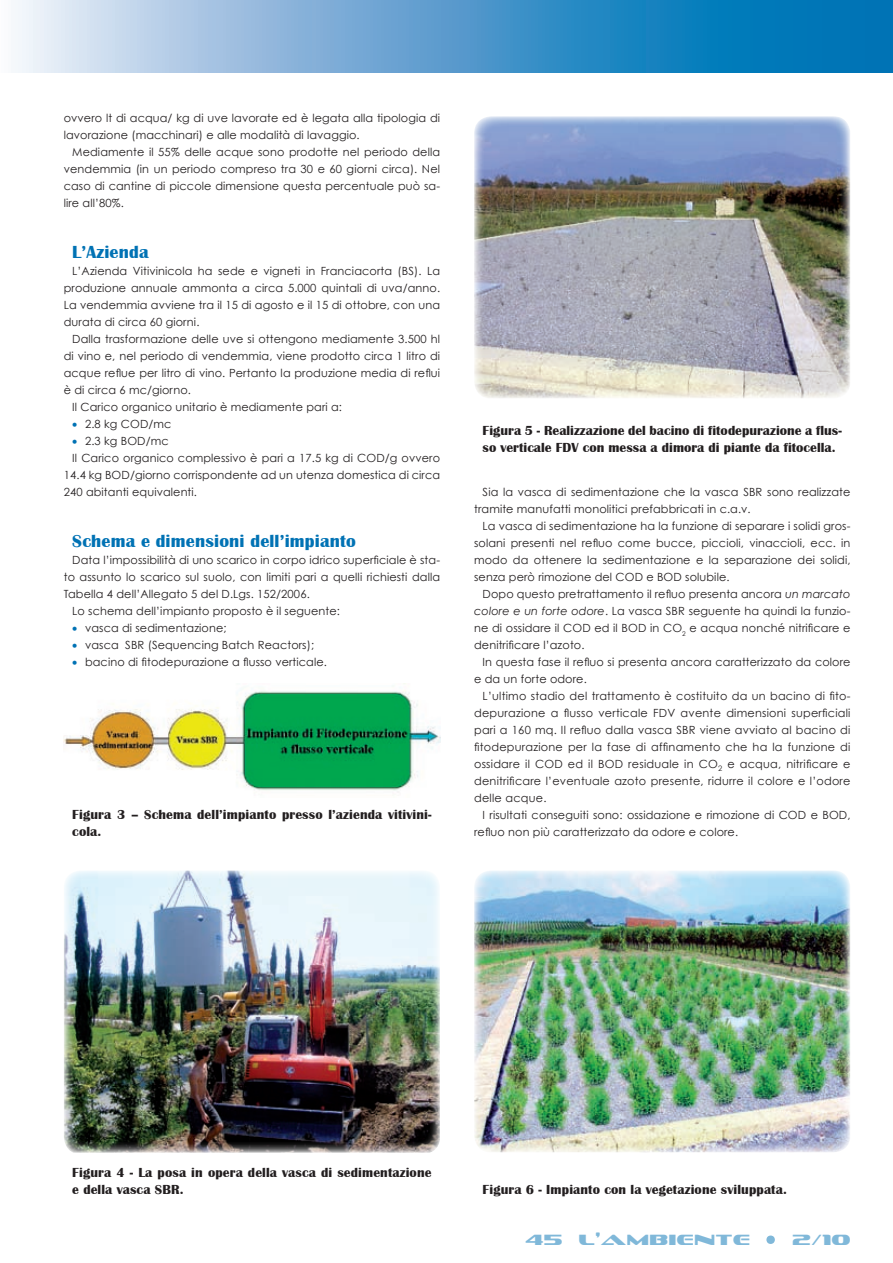
<style>
.page{position:relative;width:893px;height:1263px;background:#fff}
.page>*{position:absolute;margin:0;border:0;box-sizing:border-box;transform-origin:0 0}
.t1{font:700 18px "Britannic";letter-spacing:.01em;color:#0072b4}
.t2{font:15px "Sofachrome";letter-spacing:.05em;color:#0072b4}
.t3{font:700 13.5px/17px "Britannic";letter-spacing:.01em;color:#231f20}
.t4{font:11.25px/17px "Century Gothic";letter-spacing:.01em;color:#231f20;text-align:justify}
.s1{color:#0072b4}
.s2{font-style:italic}
</style>
<div class="page">
<svg style="left:15px;top:0;width:878px;height:72px;background:#5ca2d0"></svg>
<svg style="left:766px;top:1235px;width:9px;height:9px"></svg>
<img style="left:64px;top:683px;width:376px;height:110px">
<img style="left:474px;top:870px;width:376px;height:282px">
<img style="left:64px;top:870px;width:376px;height:283px">
<img style="left:474px;top:116px;width:376px;height:282px">
<p class="t4" style="left:64px;top:109px;width:378px">ovvero lt di acqua/ kg di uve lavorate ed è legata alla tipologia di lavorazione (macchinari) e alle modalità di lavaggio.</p>
<p class="t4" style="left:64px;top:143px;width:378px;text-indent:9px">Mediamente il 55% delle acque sono prodotte nel periodo della vendemmia (in un periodo compreso tra 30 e 60 giorni circa). Nel caso di cantine di piccole dimensione questa percentuale può sa&shy;lire all’80%.</p>
<h1 class="t1" style="left:72px;top:242px;width:78px">L’Azienda</h1>
<p class="t4" style="left:64px;top:262px;width:378px;text-indent:9px">L’Azienda Vitivinicola ha sede e vigneti in Franciacorta (BS). La produzione annuale ammonta a circa 5.000 quintali di uva/anno.<br>La vendemmia avviene tra il 15 di agosto e il 15 di ottobre, con una durata di circa 60 giorni.</p>
<p class="t4" style="left:72px;top:330px;width:369px">Dalla trasformazione delle uve si ottengono mediamente 3.500 hl</p>
<p class="t4" style="left:64px;top:347px;width:378px">di vino e, nel periodo di vendemmia, viene prodotto circa 1 litro di</p>
<p class="t4" style="left:64px;top:364px;width:378px">acque reflue per litro di vino. Pertanto la produzione media di reflui</p>
<p class="t4" style="left:64px;top:381px;width:129px">è di circa 6 mc/giorno.</p>
<p class="t4" style="left:72px;top:398px;width:271px">Il Carico organico unitario è mediamente pari a:</p>
<p class="t4" style="left:72px;top:415px;width:101px"><span class="s1">•</span> 2.8 kg COD/mc</p>
<p class="t4" style="left:72px;top:433px;width:98px"><span class="s1">•</span> 2.3 kg BOD/mc</p>
<p class="t4" style="left:72px;top:450px;width:369px">Il Carico organico complessivo è pari a 17.5 kg di COD/g ovvero</p>
<p class="t4" style="left:64px;top:467px;width:378px">14.4 kg BOD/giorno corrispondente ad un utenza domestica di circa</p>
<p class="t4" style="left:64px;top:484px;width:135px">240 abitanti equivalenti.</p>
<h1 class="t1" style="left:72px;top:531px;width:285px">Schema e dimensioni dell’impianto</h1>
<p class="t4" style="left:72px;top:552px;width:369px">Data l’impossibilità di uno scarico in corpo idrico superficiale è sta-</p>
<p class="t4" style="left:64px;top:569px;width:378px">to assunto lo scarico sul suolo, con limiti pari a quelli richiesti dalla</p>
<p class="t4" style="left:64px;top:586px;width:247px">Tabella 4 dell’Allegato 5 del D.Lgs. 152/2006.</p>
<p class="t4" style="left:72px;top:603px;width:269px">Lo schema dell’impianto proposto è il seguente:</p>
<p class="t4" style="left:72px;top:620px;width:156px"><span class="s1">•</span> vasca di sedimentazione;</p>
<p class="t4" style="left:72px;top:637px;width:243px"><span class="s1">•</span> vasca SBR (Sequencing Batch Reactors);</p>
<p class="t4" style="left:72px;top:654px;width:256px"><span class="s1">•</span> bacino di fitodepurazione a flusso verticale.</p>
<p class="t3" style="left:72px;top:807px;width:361px">Figura 3 – Schema dell’impianto presso l’azienda vitivini&shy;cola.</p>
<p class="t3" style="left:483px;top:422px;width:361px">Figura 5 - Realizzazione del bacino di fitodepurazione a flus&shy;so verticale FDV con messa a dimora di piante da fitocella.</p>
<p class="t4" style="left:474px;top:484px;width:378px;text-indent:9px">Sia la vasca di sedimentazione che la vasca SBR sono realizzate tramite manufatti monolitici prefabbricati in c.a.v.</p>
<p class="t4" style="left:474px;top:518px;width:378px;text-indent:9px">La vasca di sedimentazione ha la funzione di separare i solidi gros&shy;solani presenti nel refluo come bucce, piccioli, vinaccioli, ecc. in modo da ottenere la sedimentazione e la separazione dei solidi, senza però rimozione del COD e BOD solubile.</p>
<p class="t4" style="left:474px;top:586px;width:378px;text-indent:9px">Dopo questo pretrattamento il refluo presenta ancora <span class="s2">un marcato colore e un forte odore</span>. La vasca SBR seguente ha quindi la funzio&shy;ne di ossidare il COD ed il BOD in CO<sub>2</sub> e acqua nonché nitrificare e denitrificare l’azoto.</p>
<p class="t4" style="left:474px;top:654px;width:378px;text-indent:9px">In questa fase il refluo si presenta ancora caratterizzato da colore e da un forte odore.</p>
<p class="t4" style="left:474px;top:688px;width:378px;text-indent:9px">L’ultimo stadio del trattamento è costituito da un bacino di fito&shy;depurazione a flusso verticale FDV avente dimensioni superficiali pari a 160 mq. Il refluo dalla vasca SBR viene avviato al bacino di fitodepurazione per la fase di affinamento che ha la funzione di ossidare il COD ed il BOD residuale in CO<sub>2</sub> e acqua, nitrificare e denitrificare l’eventuale azoto presente, ridurre il colore e l’odore delle acque.</p>
<p class="t4" style="left:474px;top:807px;width:378px;text-indent:9px">I risultati conseguiti sono: ossidazione e rimozione di COD e BOD, refluo non più caratterizzato da odore e colore.</p>
<p class="t3" style="left:72px;top:1164px;width:361px">Figura 4 - La posa in opera della vasca di sedimentazione e della vasca SBR.</p>
<p class="t3" style="left:483px;top:1181px;width:306px">Figura 6 - Impianto con la vegetazione sviluppata.</p>
<h2 class="t2" style="left:525px;top:1232px;width:226px">45 L’AMBIENTE</h2>
<h2 class="t2" style="left:792px;top:1232px;width:59px">2/10</h2>
</div>
